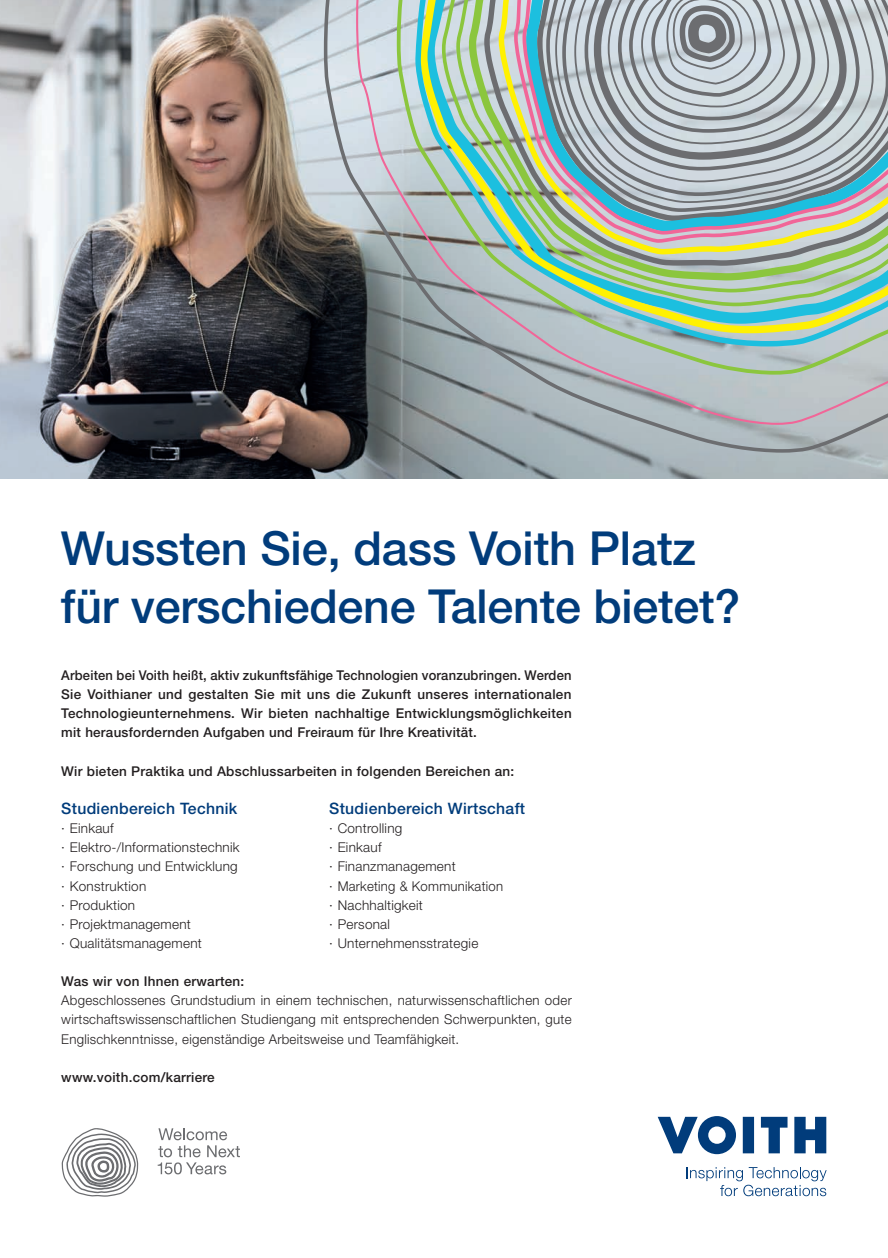
<style>
.page{position:relative;width:888px;height:1258px;background:#fff}
.page>*{position:absolute;margin:0;border:0;box-sizing:border-box;transform-origin:0 0}
.t1{font:500 46.95px/57.4px "Helvetica Neue LT Pro";letter-spacing:-.005em;color:#013c7b}
.t2{font:500 15.75px "Helvetica Neue LT Pro";letter-spacing:.02em;color:#013c7b}
.t3{font:300 13.5px/19.2px "Helvetica Neue LT Pro";letter-spacing:.02em;color:#231f20}
.t4{font:500 13.5px/19.2px "Helvetica Neue LT Pro";letter-spacing:.02em;color:#231f20;text-align:justify;scale:.96 1}
.t5{font:500 13.5px "Helvetica Neue LT Pro";letter-spacing:.02em;color:#231f20}
</style>
<div class="page">
<svg style="left:658px;top:1116px;width:78px;height:38px"></svg>
<svg style="left:743px;top:1117px;width:11px;height:36px"></svg>
<svg style="left:761px;top:1117px;width:26px;height:36px"></svg>
<svg style="left:794px;top:1117px;width:32px;height:36px"></svg>
<svg style="left:687px;top:1167px;width:140px;height:29px"></svg>
<img style="left:0;top:0;width:888px;height:478px">
<svg style="left:62px;top:1128px;width:76px;height:68px"></svg>
<svg style="left:158px;top:1128px;width:82px;height:46px"></svg>
<svg style="left:324px;top:0;width:564px;height:453px;background:#a1b3af"></svg>
<h1 class="t1" style="left:61px;top:519px;width:681px">Wussten Sie, dass Voith Platz für verschiedene Talente bietet?</h1>
<p class="t4" style="left:61px;top:665px;width:533px">Arbeiten bei Voith heißt, aktiv zukunftsfähige Technologien voranzubringen. Werden Sie Voithianer und gestalten Sie mit uns die Zukunft unseres interna tionalen Technologieunternehmens. Wir bieten nachhaltige Entwicklungsmöglichkeiten mit herausfordernden Aufgaben und Freiraum für Ihre Kreativität.</p>
<p class="t5" style="left:61px;top:763px;width:455px">Wir bieten Praktika und Abschlussarbeiten in folgenden Bereichen an:</p>
<p class="t2" style="left:61px;top:799px;width:178px">Studienbereich Technik</p>
<p class="t3" style="left:61px;top:818px;width:180px">· Einkauf<br>· Elektro-/Informationstechnik · Forschung und Entwicklung · Konstruktion<br>· Produktion<br>· Projektmanagement<br>· Qualitätsmanagement</p>
<p class="t2" style="left:329px;top:799px;width:198px">Studienbereich Wirtschaft</p>
<p class="t3" style="left:329px;top:818px;width:175px">· Controlling<br>· Einkauf<br>· Finanzmanagement<br>· Marketing &amp; Kommunikation · Nachhaltigkeit<br>· Personal<br>· Unternehmensstrategie</p>
<p class="t5" style="left:61px;top:973px;width:185px">Was wir von Ihnen erwarten:</p>
<p class="t3" style="left:61px;top:991px;width:512px;text-align:justify">Abgeschlossenes Grundstudium in einem technischen, naturwissenschaftlichen oder wirtschaftswissenschaftlichen Studiengang mit entsprechenden Schwerpunkten, gute Englischkenntnisse, eigenständige Arbeitsweise und Teamfähigkeit.</p>
<p class="t5" style="left:61px;top:1069px;width:155px">www.voith.com/karriere</p>
</div>
